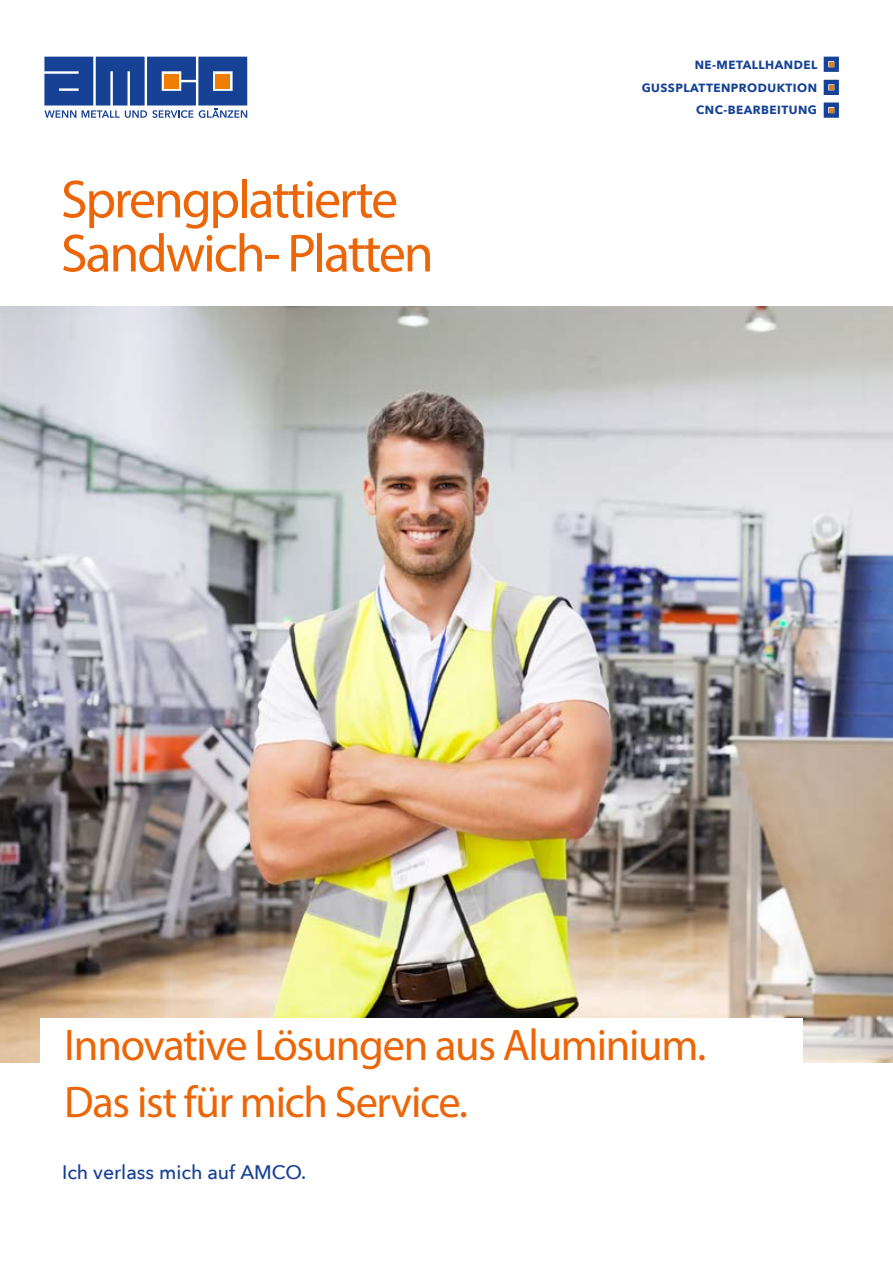
<style>
.page{position:relative;width:893px;height:1263px;background:#fff}
.page>*{position:absolute;margin:0;border:0;box-sizing:border-box;transform-origin:0 0}
.t1{font:54px/54px "Myriad Pro";letter-spacing:-.04em;color:#ec6608}
.t2{font:44.4px/56.6px "Myriad Pro";letter-spacing:-.03em;color:#ec6608}
.t3{font:500 19.5px "Avenir Next";color:#164194}
.t4{font:700 11.85px/23px "Avenir Next";letter-spacing:.04em;color:#164194;text-align:right}
</style>
<div class="page">
<img style="left:0;top:306px;width:893px;height:756px">
<div style="left:40px;top:1018px;width:763px;height:156px;background:#fff"></div>
<svg style="left:44px;top:57px;width:203px;height:61px"></svg>
<svg style="left:824px;top:57px;width:15px;height:15px"></svg>
<svg style="left:824px;top:80px;width:15px;height:15px"></svg>
<svg style="left:824px;top:103px;width:15px;height:15px"></svg>
<p class="t1" style="left:61px;top:171px;width:374px">Sprengplattierte<br>Sandwich- Platten</p>
<p class="t4" style="left:642px;top:53px;width:177px">NE-METALLHANDEL<br>GUSSPLATTENPRODUKTION<br>CNC-BEARBEITUNG</p>
<p class="t2" style="left:64px;top:1016px;width:644px">Innovative Lösungen aus Aluminium.<br>Das ist für mich Service.</p>
<p class="t3" style="left:62px;top:1155px;width:246px">Ich verlass mich auf AMCO.</p>
</div>
